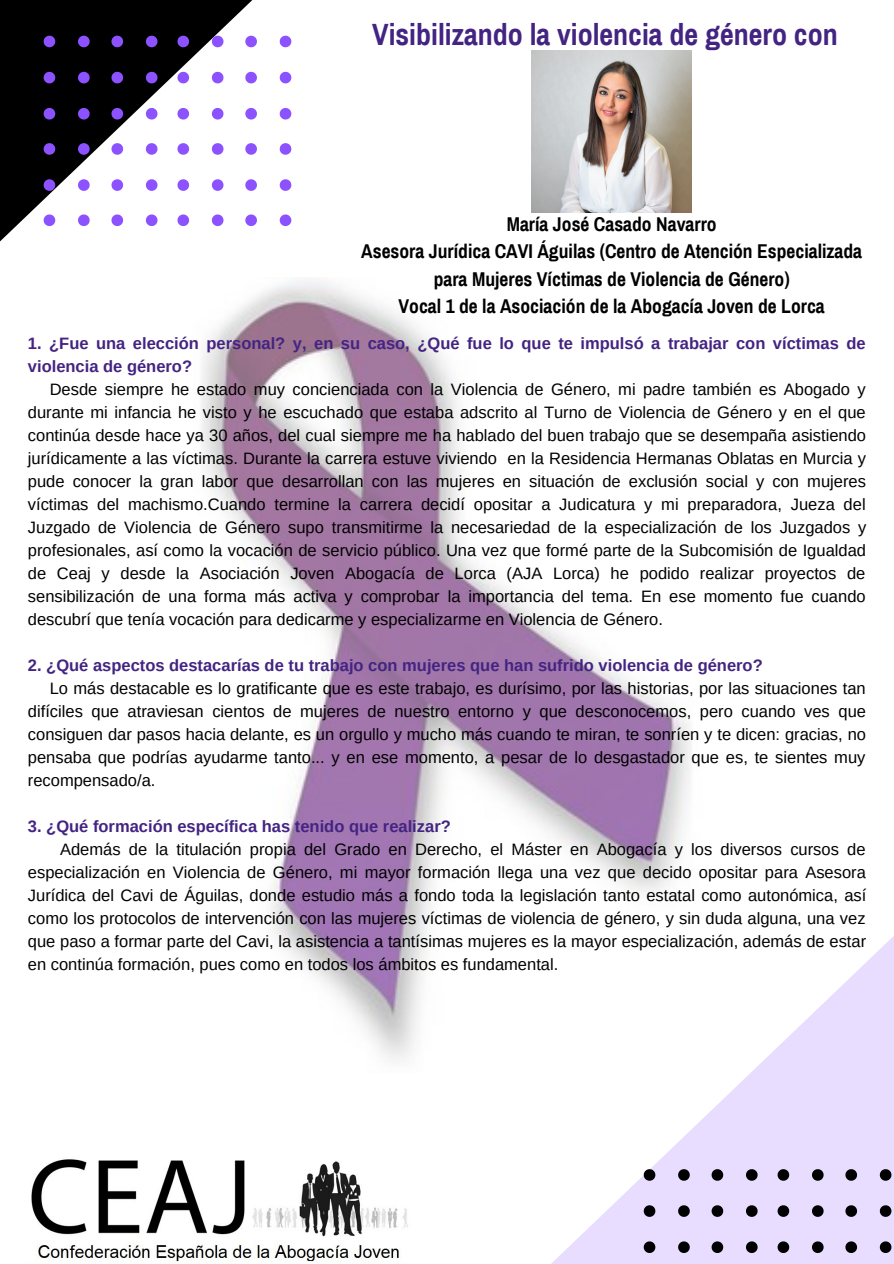
<style>
.page{position:relative;width:894px;height:1264px;background:#fff}
.page>*{position:absolute;margin:0;border:0;box-sizing:border-box;transform-origin:0 0}
.t1{font:700 30px "Archivo Narrow";color:#432482}
.t2{font:700 19.5px/27px "Archivo Narrow";color:#000;text-align:center}
.t3{font:16.5px/23px "Arimo";color:#000;text-align:justify}
.t4{font:700 16.5px/23px "Arimo";color:#432482}
</style>
<div class="page">
<img style="left:201px;top:309px;width:490px;height:752px">
<svg style="left:0;top:0;width:389px;height:348px"></svg>
<svg style="left:177px;top:36px;width:12px;height:11px"></svg>
<svg style="left:177px;top:72px;width:12px;height:11px"></svg>
<svg style="left:177px;top:108px;width:12px;height:11px"></svg>
<svg style="left:177px;top:143px;width:12px;height:12px"></svg>
<svg style="left:177px;top:179px;width:12px;height:12px"></svg>
<svg style="left:177px;top:214px;width:12px;height:12px"></svg>
<svg style="left:212px;top:36px;width:11px;height:11px"></svg>
<svg style="left:212px;top:72px;width:11px;height:11px"></svg>
<svg style="left:212px;top:108px;width:11px;height:11px"></svg>
<svg style="left:212px;top:143px;width:11px;height:12px"></svg>
<svg style="left:212px;top:179px;width:11px;height:12px"></svg>
<svg style="left:212px;top:214px;width:11px;height:12px"></svg>
<svg style="left:245px;top:36px;width:12px;height:11px"></svg>
<svg style="left:245px;top:72px;width:12px;height:11px"></svg>
<svg style="left:245px;top:108px;width:12px;height:11px"></svg>
<svg style="left:245px;top:143px;width:12px;height:12px"></svg>
<svg style="left:245px;top:179px;width:12px;height:12px"></svg>
<svg style="left:245px;top:214px;width:12px;height:12px"></svg>
<svg style="left:279px;top:36px;width:12px;height:11px"></svg>
<svg style="left:279px;top:72px;width:12px;height:11px"></svg>
<svg style="left:279px;top:108px;width:12px;height:11px"></svg>
<svg style="left:279px;top:143px;width:12px;height:12px"></svg>
<svg style="left:279px;top:179px;width:12px;height:12px"></svg>
<svg style="left:279px;top:214px;width:12px;height:12px"></svg>
<svg style="left:44px;top:36px;width:11px;height:11px"></svg>
<svg style="left:44px;top:72px;width:11px;height:11px"></svg>
<svg style="left:44px;top:108px;width:11px;height:11px"></svg>
<svg style="left:44px;top:143px;width:11px;height:12px"></svg>
<svg style="left:44px;top:179px;width:11px;height:12px"></svg>
<svg style="left:44px;top:214px;width:11px;height:12px"></svg>
<svg style="left:78px;top:36px;width:12px;height:11px"></svg>
<svg style="left:78px;top:72px;width:12px;height:11px"></svg>
<svg style="left:78px;top:108px;width:12px;height:11px"></svg>
<svg style="left:78px;top:143px;width:12px;height:12px"></svg>
<svg style="left:78px;top:179px;width:12px;height:12px"></svg>
<svg style="left:78px;top:214px;width:12px;height:12px"></svg>
<svg style="left:111px;top:36px;width:12px;height:11px"></svg>
<svg style="left:111px;top:72px;width:12px;height:11px"></svg>
<svg style="left:111px;top:108px;width:12px;height:11px"></svg>
<svg style="left:111px;top:143px;width:12px;height:12px"></svg>
<svg style="left:111px;top:179px;width:12px;height:12px"></svg>
<svg style="left:111px;top:214px;width:12px;height:12px"></svg>
<svg style="left:146px;top:36px;width:11px;height:11px"></svg>
<svg style="left:146px;top:72px;width:11px;height:11px"></svg>
<svg style="left:146px;top:108px;width:11px;height:11px"></svg>
<svg style="left:146px;top:143px;width:11px;height:12px"></svg>
<svg style="left:146px;top:179px;width:11px;height:12px"></svg>
<svg style="left:146px;top:214px;width:11px;height:12px"></svg>
<svg style="left:393px;top:935px;width:500px;height:328px"></svg>
<svg style="left:777px;top:1169px;width:12px;height:11px"></svg>
<svg style="left:777px;top:1205px;width:12px;height:11px"></svg>
<svg style="left:777px;top:1241px;width:12px;height:11px"></svg>
<svg style="left:811px;top:1169px;width:12px;height:11px"></svg>
<svg style="left:811px;top:1205px;width:12px;height:11px"></svg>
<svg style="left:811px;top:1241px;width:12px;height:11px"></svg>
<svg style="left:845px;top:1169px;width:11px;height:11px"></svg>
<svg style="left:845px;top:1205px;width:11px;height:11px"></svg>
<svg style="left:845px;top:1241px;width:11px;height:11px"></svg>
<svg style="left:879px;top:1169px;width:12px;height:11px"></svg>
<svg style="left:879px;top:1205px;width:12px;height:11px"></svg>
<svg style="left:879px;top:1241px;width:12px;height:11px"></svg>
<svg style="left:643px;top:1169px;width:12px;height:11px"></svg>
<svg style="left:643px;top:1205px;width:12px;height:11px"></svg>
<svg style="left:643px;top:1241px;width:12px;height:11px"></svg>
<svg style="left:678px;top:1169px;width:11px;height:11px"></svg>
<svg style="left:678px;top:1205px;width:11px;height:11px"></svg>
<svg style="left:678px;top:1241px;width:11px;height:11px"></svg>
<svg style="left:711px;top:1169px;width:12px;height:11px"></svg>
<svg style="left:711px;top:1205px;width:12px;height:11px"></svg>
<svg style="left:711px;top:1241px;width:12px;height:11px"></svg>
<svg style="left:745px;top:1169px;width:12px;height:11px"></svg>
<svg style="left:745px;top:1205px;width:12px;height:11px"></svg>
<svg style="left:745px;top:1241px;width:12px;height:11px"></svg>
<img style="left:31px;top:1156px;width:380px;height:107px">
<img style="left:531px;top:50px;width:160px;height:162px">
<h1 class="t1" style="left:372px;top:19px;width:467px">Visibilizando la violencia de género con</h1>
<p class="t2" style="left:361px;top:211px;width:502px">María José Casado Navarro<br>Asesora Jurídica CAVI Águilas (Centro de Atención Especializada para Mujeres Víctimas de Violencia de Género)<br>Vocal 1 de la Asociación de la Abogacía Joven de Lorca</p>
<p class="t4" style="left:28px;top:332px;width:839px">1. ¿Fue una elección personal? y, en su caso, ¿Qué fue lo que te impulsó a trabajar con víctimas de violencia de género?</p>
<p class="t3" style="left:28px;top:378px;width:839px;text-indent:22px">Desde siempre he estado muy concienciada con la Violencia de Género, mi padre también es Abogado y durante mi infancia he visto y he escuchado que estaba adscrito al Turno de Violencia de Género y en el que continúa desde hace ya 30 años, del cual siempre me ha hablado del buen trabajo que se desempaña asistiendo jurídicamente a las víctimas. Durante la carrera estuve viviendo en la Residencia Hermanas Oblatas en Murcia y pude conocer la gran labor que desarrollan con las mujeres en situación de exclusión social y con mujeres víctimas del machismo.Cuando termine la carrera decidí opositar a Judicatura y mi preparadora, Jueza del Juzgado de Violencia de Género supo transmitirme la necesariedad de la especialización de los Juzgados y profesionales, así como la vocación de servicio público. Una vez que formé parte de la Subcomisión de Igualdad de Ceaj y desde la Asociación Joven Abogacía de Lorca (AJA Lorca) he podido realizar proyectos de sensibilización de una forma más activa y comprobar la importancia del tema. En ese momento fue cuando descubrí que tenía vocación para dedicarme y especializarme en Violencia de Género.</p>
<p class="t4" style="left:28px;top:654px;width:736px">2. ¿Qué aspectos destacarías de tu trabajo con mujeres que han sufrido violencia de género?</p>
<p class="t3" style="left:28px;top:677px;width:839px;text-indent:22px">Lo más destacable es lo gratificante que es este trabajo, es durísimo, por las historias, por las situaciones tan difíciles que atraviesan cientos de mujeres de nuestro entorno y que desconocemos, pero cuando ves que consiguen dar pasos hacia delante, es un orgullo y mucho más cuando te miran, te sonríen y te dicen: gracias, no pensaba que podrías ayudarme tanto... y en ese momento, a pesar de lo desgastador que es, te sientes muy recompensado/a.</p>
<p class="t4" style="left:28px;top:815px;width:424px">3. ¿Qué formación específica has tenido que realizar?</p>
<p class="t3" style="left:28px;top:838px;width:839px;text-indent:32px">Además de la titulación propia del Grado en Derecho, el Máster en Abogacía y los diversos cursos de especialización en Violencia de Género, mi mayor formación llega una vez que decido opositar para Asesora Jurídica del Cavi de Águilas, donde estudio más a fondo toda la legislación tanto estatal como autonómica, así como los protocolos de intervención con las mujeres víctimas de violencia de género, y sin duda alguna, una vez que paso a formar parte del Cavi, la asistencia a tantísimas mujeres es la mayor especialización, además de estar en continúa formación, pues como en todos los ámbitos es fundamental.</p>
</div>
